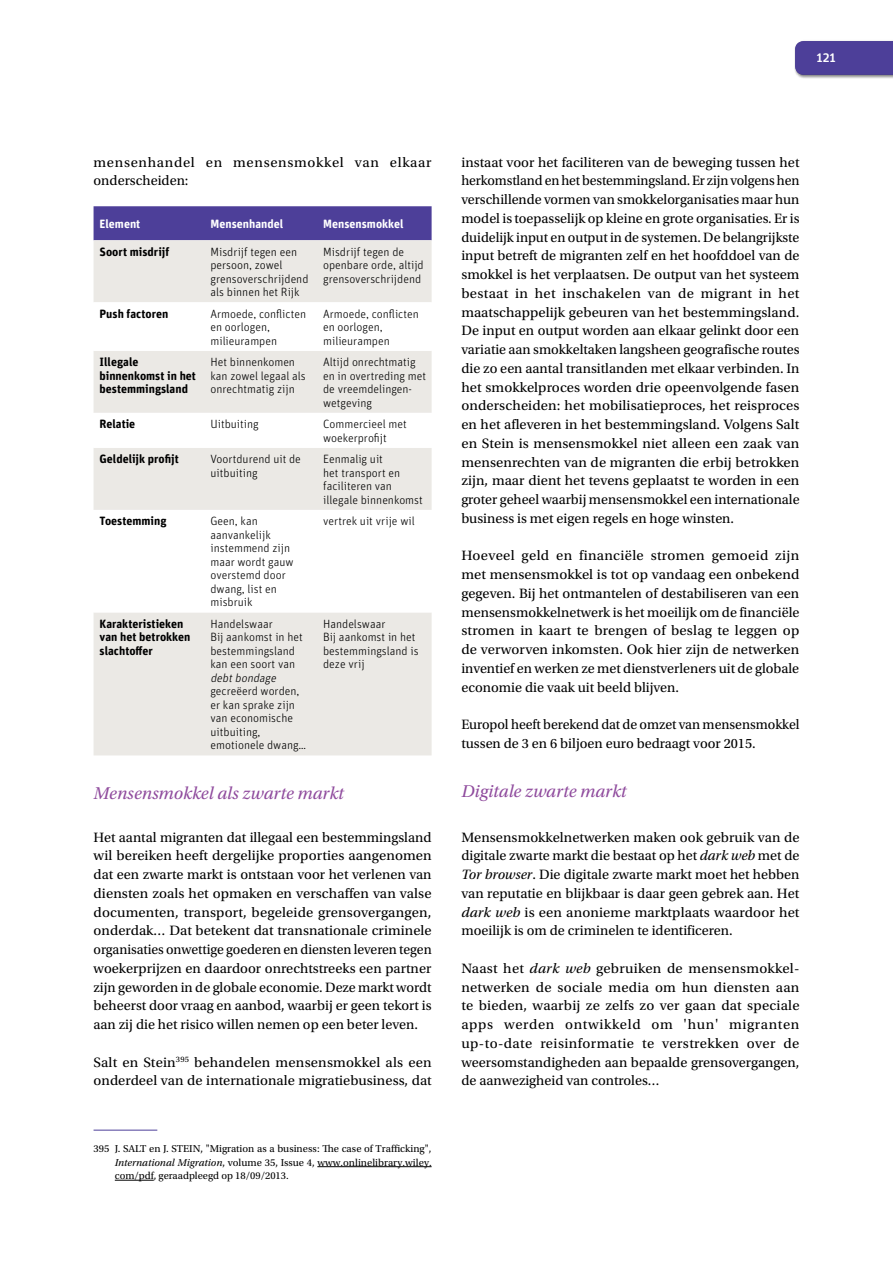
<style>
.page{position:relative;width:893px;height:1263px;background:#fff}
.page>*{position:absolute;margin:0;border:0;box-sizing:border-box;transform-origin:0 0}
.TSStiteltje_itali{font:italic 18px "Utopia Std";color:#8f4b9d}
.Body{font:14.25px/18.8px "Utopia Std";color:#000;text-align:justify}
.Body-2{font:14.25px/18.8px "Utopia Std";letter-spacing:.045em;color:#000}
.t1{font:500 13.5px "Unit Rounded OT";color:#fff}
.Texte{font:300 12px/13.5px "Unit Rounded OT";color:#000}
.Texte-2{font:700 12px/13.5px "Unit Rounded OT";color:#000}
.Texte-3{font:700 12px "Unit Rounded OT";color:#fff}
.Voetnoot{font:10.5px/13.5px "Utopia Std";color:#000;text-align:justify}
.s1{font-style:italic}
</style>
<div class="page">
<div style="left:794px;top:40px;width:99px;height:39px;background:#000;opacity:.3"></div>
<div style="left:795px;top:41px;width:98px;height:34px;background:#4d3f99"></div>
<div style="left:94px;top:206px;width:338px;height:34px;background:#4d3f99"></div>
<div style="left:94px;top:240px;width:338px;height:515px;background:#ebe9e5"></div>
<svg style="left:94px;top:302px;width:338px;height:310px"></svg>
<hr style="left:94px;top:1130px;width:63px;height:1px;background:#4d3f99">
<hr style="left:317px;top:1166px;width:115px;height:1px;background:#000">
<hr style="left:115px;top:1180px;width:39px;height:1px;background:#000">
<p class="t1" style="left:816px;top:49px;width:21px">121</p>
<p class="Body-2" style="left:94px;top:153px;width:339px">mensenhandel en mensensmokkel van elkaar onderscheiden:</p>
<p class="Texte-3" style="left:100px;top:216px;width:42px">Element</p>
<p class="Texte-3" style="left:210px;top:216px;width:74px">Mensenhandel</p>
<p class="Texte-3" style="left:323px;top:216px;width:82px">Mensensmokkel</p>
<p class="Texte-2" style="left:100px;top:245px;width:71px">Soort misdrijf</p>
<p class="Texte" style="left:210px;top:245px;width:100px">Misdrijf tegen een persoon, zowel grensoverschrijdend als binnen het Rijk</p>
<p class="Texte" style="left:323px;top:245px;width:102px">Misdrijf tegen de openbare orde, altijd grensoverschrijdend</p>
<p class="Texte-2" style="left:100px;top:307px;width:70px">Push factoren</p>
<p class="Texte" style="left:210px;top:307px;width:97px">Armoede, conflicten en oorlogen, milieurampen</p>
<p class="Texte" style="left:323px;top:307px;width:97px">Armoede, conflicten en oorlogen, milieurampen</p>
<p class="Texte-2" style="left:100px;top:355px;width:98px">Illegale binnenkomst in het bestemmingsland</p>
<p class="Texte" style="left:210px;top:356px;width:97px">Het binnenkomen kan zowel legaal als onrechtmatig zijn</p>
<p class="Texte" style="left:323px;top:356px;width:105px">Altijd onrechtmatig en in overtreding met de vreemdelingen&shy;wetgeving</p>
<p class="Texte-2" style="left:100px;top:417px;width:37px">Relatie</p>
<p class="Texte" style="left:210px;top:418px;width:50px">Uitbuiting</p>
<p class="Texte" style="left:323px;top:418px;width:85px">Commercieel met woekerprofijt</p>
<p class="Texte-2" style="left:100px;top:452px;width:81px">Geldelijk profijt</p>
<p class="Texte" style="left:210px;top:453px;width:92px">Voortdurend uit de uitbuiting</p>
<p class="Texte" style="left:323px;top:453px;width:101px">Eenmalig uit<br>het transport en faciliteren van illegale binnenkomst</p>
<p class="Texte-2" style="left:100px;top:514px;width:69px">Toestemming</p>
<p class="Texte" style="left:210px;top:515px;width:85px">Geen, kan aanvankelijk instemmend zijn maar wordt gauw overstemd door dwang, list en misbruik</p>
<p class="Texte" style="left:323px;top:515px;width:93px">vertrek uit vrije wil</p>
<p class="Texte-2" style="left:100px;top:617px;width:92px">Karakteristieken van het betrokken slachtoffer</p>
<p class="Texte" style="left:210px;top:617px;width:64px">Handelswaar</p>
<p class="Texte" style="left:323px;top:617px;width:64px">Handelswaar</p>
<p class="Texte" style="left:323px;top:631px;width:97px">Bij aankomst in het bestemmingsland is deze vrij</p>
<p class="Texte" style="left:210px;top:631px;width:97px">Bij aankomst in het bestemmingsland kan een soort van <span class="s1">debtbondage </span>gecreëerd worden, er kan sprake zijn van economische uitbuiting, emotionele dwang…</p>
<p class="TSStiteltje_itali" style="left:94px;top:783px;width:252px">Mensensmokkel als zwarte markt</p>
<p class="Body" style="left:94px;top:828px;width:340px">Het aantal migranten dat illegaal een bestemmingsland wil bereiken heeft dergelijke proporties aangenomen dat een zwarte markt is ontstaan voor het verlenen van diensten zoals het opmaken en verschaffen van valse documenten, transport, begeleide grensovergangen, onderdak… Dat betekent dat transnationale criminele organisaties onwettige goederen en diensten leveren tegen woekerprijzen en daardoor onrechtstreeks een partner zijn geworden in de globale economie. Deze markt wordt beheerst door vraag en aanbod, waarbij er geen tekort is aan zij die het risico willen nemen op een beter leven.</p>
<p class="Body" style="left:94px;top:1053px;width:340px">Salt en Stein<sup>395</sup> behandelen mensensmokkel als een onderdeel van de internationale migratiebusiness, dat</p>
<p class="Voetnoot" style="left:115px;top:1142px;width:318px;text-indent:-21px">395 J. SALT en J. STEIN, "Migration as a business: The case of Trafficking", <span class="s1">International Migration</span>, volume 35, Issue 4, www.onlinelibrary.wiley. com/pdf, geraadpleegd op 18/09/2013.</p>
<p class="Body" style="left:461px;top:153px;width:340px">instaat voor het faciliteren van de beweging tussen het herkomstland en het bestemmingsland. Er zijn volgens hen verschillende vormen van smokkelorganisaties maar hun model is toepasselijk op kleine en grote organisaties. Er is duidelijk input en output in de systemen. De belangrijkste input betreft de migranten zelf en het hoofddoel van de smokkel is het verplaatsen. De output van het systeem bestaat in het inschakelen van de migrant in het maatschappelijk gebeuren van het bestemmingsland.<br>De input en output worden aan elkaar gelinkt door een variatie aan smokkeltaken langsheen geografische routes die zo een aantal transitlanden met elkaar verbinden. In het smokkelproces worden drie opeenvolgende fasen onderscheiden: het mobilisatieproces, het reisproces en het afleveren in het bestemmingsland. Volgens Salt en Stein is mensensmokkel niet alleen een zaak van mensenrechten van de migranten die erbij betrokken zijn, maar dient het tevens geplaatst te worden in een groter geheel waarbij mensensmokkel een internationale business is met eigen regels en hoge winsten.</p>
<p class="Body" style="left:461px;top:547px;width:340px">Hoeveel geld en financiële stromen gemoeid zijn met mensensmokkel is tot op vandaag een onbekend gegeven. Bij het ontmantelen of destabiliseren van een mensensmokkelnetwerk is het moeilijk om de financiële stromen in kaart te brengen of beslag te leggen op de verworven inkomsten. Ook hier zijn de netwerken inventief en werken ze met dienstverleners uit de globale economie die vaak uit beeld blijven.</p>
<p class="Body" style="left:461px;top:715px;width:340px">Europol heeft berekend dat de omzet van mensensmokkel tussen de 3 en 6 biljoen euro bedraagt voor 2015.</p>
<p class="TSStiteltje_itali" style="left:461px;top:781px;width:166px">Digitale zwarte markt</p>
<p class="Body" style="left:461px;top:828px;width:340px">Mensensmokkelnetwerken maken ook gebruik van de digitale zwarte markt die bestaat op het <span class="s1">dark web</span> met de <span class="s1">Tor browser</span>. Die digitale zwarte markt moet het hebben van reputatie en blijkbaar is daar geen gebrek aan. Het <span class="s1">dark web</span> is een anonieme marktplaats waardoor het moeilijk is om de criminelen te identificeren.</p>
<p class="Body" style="left:461px;top:959px;width:340px">Naast het <span class="s1">dark web</span> gebruiken de mensensmokkel&shy;netwerken de sociale media om hun diensten aan te bieden, waarbij ze zelfs zo ver gaan dat speciale apps werden ontwikkeld om 'hun' migranten up-to-date reisinformatie te verstrekken over de weersomstandigheden aan bepaalde grensovergangen, de aanwezigheid van controles…</p>
</div>
